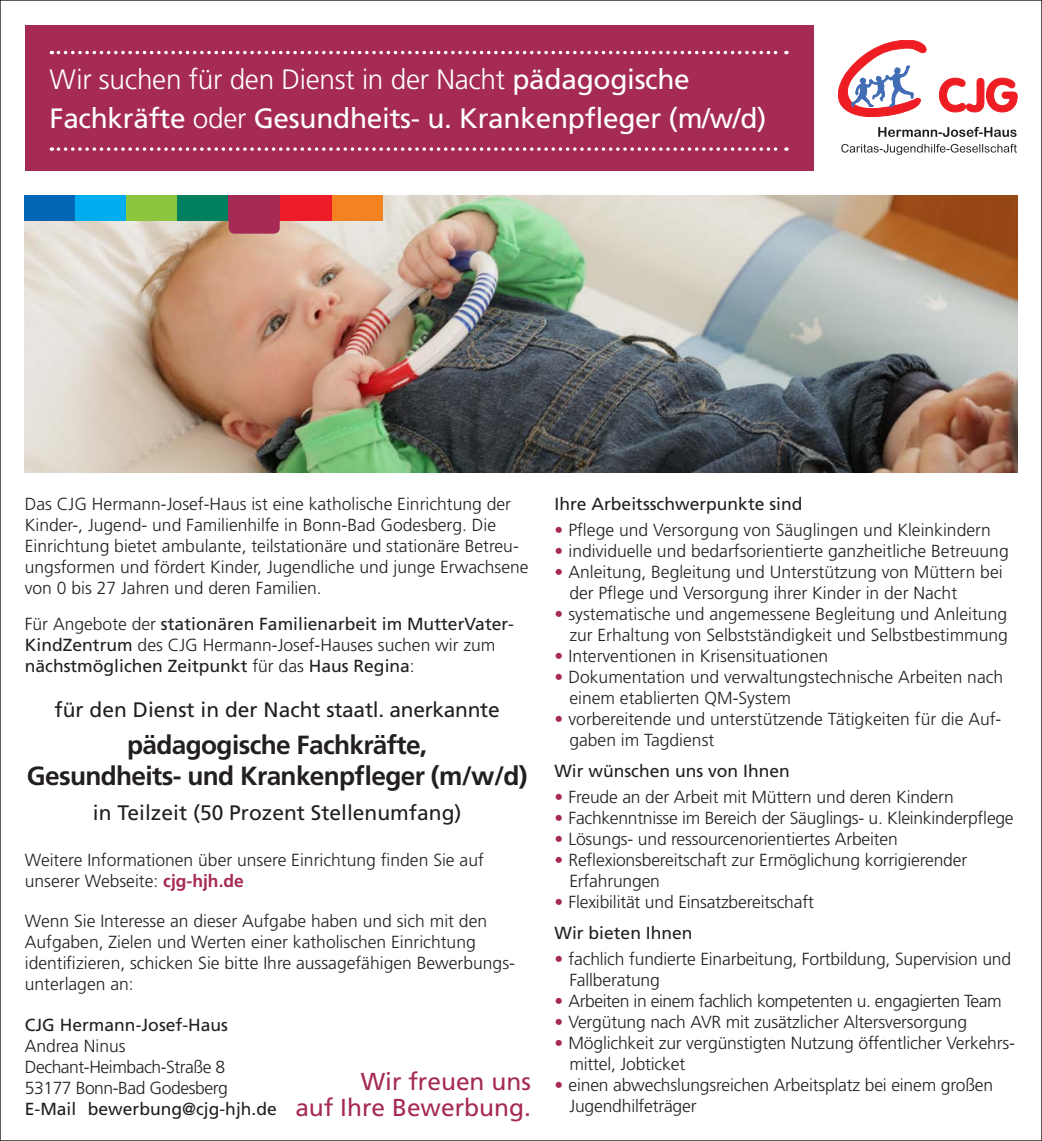
<style>
.page{position:relative;width:1042px;height:1141px;background:#fff}
.page>*{position:absolute;margin:0;border:0;box-sizing:border-box;transform-origin:0 0}
.t1{font:28px/38.5px "Frutiger LT Pro";letter-spacing:-.01em;color:#fff}
.t2{font:700 26.25px/31.5px "Frutiger LT Pro";letter-spacing:-.025em;color:#231f20;text-align:center}
.t3{font:24.5px/26.2px "Frutiger LT Pro";color:#a52a56;text-align:right}
.t4{font:21px "Frutiger LT Pro";color:#231f20}
.t5{font:300 17.5px/21px "Frutiger LT Pro";color:#231f20}
.t6{font:17.5px/21px "Frutiger LT Pro";color:#231f20}
.t7{font:300 17.5px/21px "Frutiger LT Pro";letter-spacing:-.025em;color:#231f20}
.s1{font-weight:300}
.s2{font-weight:700;color:#a52a56}
.s3{color:#a52a56}
.s4{font-weight:400}
</style>
<div class="page">
<div style="left:25px;top:25px;width:788px;height:145px;background:#a52a56"></div>
<svg style="left:58px;top:51px;width:729px;height:3px"></svg>
<svg style="left:58px;top:147px;width:729px;height:4px"></svg>
<img style="left:25px;top:195px;width:992px;height:278px">
<div style="left:229px;top:196px;width:51px;height:38px;background:#a52a56;border-radius:6px"></div>
<div style="left:331px;top:196px;width:51px;height:25px;background:#f58220"></div>
<div style="left:280px;top:196px;width:51px;height:25px;background:#ee1c28"></div>
<div style="left:25px;top:196px;width:51px;height:25px;background:#0166b3"></div>
<div style="left:76px;top:196px;width:51px;height:25px;background:#00aeef"></div>
<div style="left:127px;top:196px;width:51px;height:25px;background:#8bc63e"></div>
<div style="left:178px;top:196px;width:51px;height:25px;background:#00805f"></div>
<div style="left:229px;top:196px;width:51px;height:25px;background:#a52a56"></div>
<svg style="left:878px;top:127px;width:138px;height:10px"></svg>
<svg style="left:841px;top:144px;width:176px;height:11px"></svg>
<svg style="left:939px;top:78px;width:78px;height:34px"></svg>
<svg style="left:838px;top:40px;width:89px;height:77px"></svg>
<h1 class="t1" style="left:50px;top:60px;width:718px"><span class="s1">Wir suchen für den Dienst in der Nacht</span> pädagogische<br>Fachkräfte <span class="s1">oder</span> Gesundheits- u. Krankenpfleger (m/w/d)</h1>
<p class="t5" style="left:25px;top:494px;width:505px">Das CJG Hermann-Josef-Haus ist eine katholische Einrichtung der Kinder-, Jugend- und Familienhilfe in Bonn-Bad Godesberg. Die Einrichtung bietet ambulante, teilstationäre und stationäre Betreu&shy;ungsformen und fördert Kinder, Jugendliche und junge Erwachsene von 0 bis 27 Jahren und deren Familien.</p>
<p class="t6" style="left:25px;top:614px;width:490px"><span class="s1">Für Angebote der</span> stationären Familienarbeit im MutterVater-<br>KindZentrum <span class="s1">des CJG Hermann-Josef-Hauses suchen wir zum </span>nächstmöglichen Zeitpunkt <span class="s1">für das</span> Haus Regina<span class="s1">:</span></p>
<p class="t4" style="left:55px;top:698px;width:447px">für den Dienst in der Nacht staatl. anerkannte</p>
<h2 class="t2" style="left:27px;top:729px;width:502px">pädagogische Fachkräfte,<br>Gesundheits- und Krankenpfleger (m/w/d)</h2>
<p class="t4" style="left:93px;top:800px;width:370px">in Teilzeit (50 Prozent Stellenumfang)</p>
<p class="t5" style="left:25px;top:849px;width:460px">Weitere Informationen über unsere Einrichtung finden Sie auf unserer Webseite: <span class="s2">cjg-hjh.de</span></p>
<p class="t5" style="left:25px;top:911px;width:492px">Wenn Sie Interesse an dieser Aufgabe haben und sich mit den Aufgaben, Zielen und Werten einer katholischen Einrichtung identifizieren, schicken Sie bitte Ihre aussagefähigen Bewerbungs&shy;unterlagen an:</p>
<p class="t6" style="left:25px;top:1015px;width:205px">CJG Hermann-Josef-Haus</p>
<p class="t7" style="left:25px;top:1036px;width:204px">Andrea Ninus<br>Dechant-Heimbach-Straße 8<br>53177 Bonn-Bad Godesberg</p>
<p class="t6" style="left:25px;top:1099px;width:253px">E-Mail bewerbung@cjg-hjh.de</p>
<h3 class="t3" style="left:295px;top:1068px;width:237px">Wir freuen uns<br>auf Ihre Bewerbung.</h3>
<p class="t6" style="left:554px;top:494px;width:249px">Ihre Arbeitsschwerpunkte sind</p>
<p class="t5" style="left:554px;top:520px;width:438px"><span class="s3">•</span> Pflege und Versorgung von Säuglingen und Kleinkindern</p>
<p class="t5" style="left:554px;top:541px;width:456px"><span class="s3">•</span> individuelle und bedarfsorientierte ganzheitliche Betreuung</p>
<p class="t5" style="left:569px;top:562px;width:435px;text-indent:-15px"><span class="s3">•</span> Anleitung, Begleitung und Unterstützung von Müttern bei der Pflege und Versorgung ihrer Kinder in der Nacht</p>
<p class="t5" style="left:554px;top:604px;width:455px;text-align:right"><span class="s3">•</span> systematische und angemessene Begleitung und Anleitung zur Erhaltung von Selbstständigkeit und Selbstbestimmung</p>
<p class="t5" style="left:554px;top:646px;width:275px"><span class="s3">•</span> Interventionen in Krisensituationen</p>
<p class="t5" style="left:569px;top:667px;width:435px;text-indent:-15px"><span class="s3">•</span> Dokumentation und verwaltungstechnische Arbeiten nach einem etablierten QM-System</p>
<p class="t5" style="left:569px;top:709px;width:433px;text-indent:-15px"><span class="s3">•</span> vorbereitende und unterstützende Tätigkeiten für die Auf&shy;gaben im Tagdienst</p>
<p class="t6" style="left:554px;top:761px;width:237px">Wir wünschen uns von Ihnen</p>
<p class="t5" style="left:554px;top:787px;width:401px"><span class="s3">•</span> Freude an der Arbeit mit Müttern und deren Kindern</p>
<p class="t5" style="left:554px;top:808px;width:461px"><span class="s3">•</span> Fachkenntnisse im Bereich der Säuglings- u. Kleinkinderpflege</p>
<p class="t5" style="left:554px;top:829px;width:345px"><span class="s3">•</span> Lösungs- und ressourcenorientiertes Arbeiten</p>
<p class="t5" style="left:569px;top:850px;width:399px;text-indent:-15px"><span class="s3">•</span> Reflexionsbereitschaft zur Ermöglichung korrigierender<br>Erfahrungen</p>
<p class="t5" style="left:554px;top:887px;width:261px;line-height:31px"><span class="s3">•</span> Flexibilität und Einsatzbereitschaft<br><span class="s4">Wir bieten Ihnen</span></p>
<p class="t5" style="left:569px;top:949px;width:443px;text-indent:-15px"><span class="s3">•</span> fachlich fundierte Einarbeitung, Fortbildung, Supervision und<br>Fallberatung</p>
<p class="t7" style="left:554px;top:991px;width:449px"><span class="s3">•</span> Arbeiten in einem fachlich kompetenten u. engagierten Team</p>
<p class="t5" style="left:554px;top:1012px;width:414px"><span class="s3">•</span> Vergütung nach AVR mit zusätzlicher Altersversorgung</p>
<p class="t5" style="left:569px;top:1033px;width:447px;text-indent:-15px"><span class="s3">•</span> Möglichkeit zur vergünstigten Nutzung öffentlicher Verkehrs&shy;mittel, Jobticket</p>
<p class="t5" style="left:569px;top:1075px;width:425px;text-indent:-15px"><span class="s3">•</span> einen abwechslungsreichen Arbeitsplatz bei einem großen<br>Jugendhilfeträger</p>
</div>
